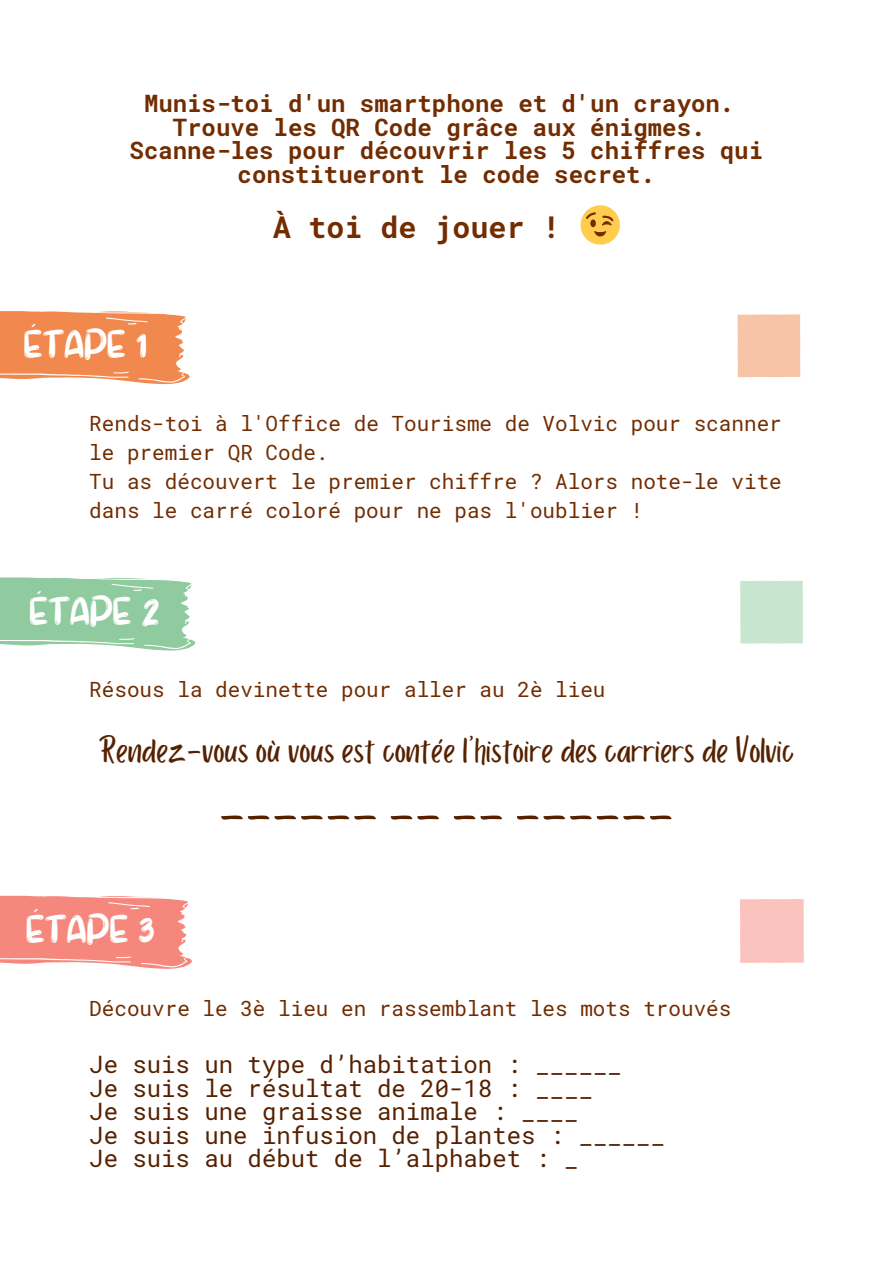
<style>
.page{position:relative;width:893px;height:1264px;background:#fff}
.page>*{position:absolute;margin:0;border:0;box-sizing:border-box;transform-origin:0 0}
.t1{font:51px "Porcelain";color:#562100}
.t2{font:42px "Stella";color:#fff}
.t3{font:39px "Porcelain";color:#562100}
.t4{font:700 30px "Roboto Mono";color:#722c00}
.t5{font:24px/23.5px "Roboto Mono";color:#562100}
.t6{font:700 24px "Roboto Mono";color:#722c00}
.t7{font:21px/29.2px "Roboto Mono";color:#722c00}
</style>
<div class="page">
<div style="left:580px;top:205px;width:40px;height:40px;background:#ffcc4d;border-radius:50%"></div>
<svg style="left:586px;top:212px;width:27px;height:24px"></svg>
<div style="left:740px;top:899px;width:63px;height:64px;background:#fac3be"></div>
<svg style="left:0;top:895px;width:192px;height:73px;background:#f7968d"></svg>
<div style="left:740px;top:580px;width:63px;height:63px;background:#c7e5cf"></div>
<svg style="left:0;top:577px;width:195px;height:73px;background:#9dd1ab"></svg>
<svg style="left:0;top:311px;width:190px;height:73px;background:#f29865"></svg>
<div style="left:737px;top:314px;width:63px;height:63px;background:#f8c4a7"></div>
<p class="t6" style="left:144px;top:87px;width:591px">Munis-toi d'un smartphone et d'un crayon.</p>
<p class="t6" style="left:173px;top:110px;width:534px">Trouve les QR Code grâce aux énigmes.</p>
<p class="t6" style="left:130px;top:134px;width:635px">Scanne-les pour découvrir les 5 chiffres qui</p>
<p class="t6" style="left:237px;top:158px;width:419px">constitueront le code secret.</p>
<h2 class="t2" style="left:25px;top:323px;width:124px">ÉTAPE 1</h2>
<h3 class="t4" style="left:273px;top:206px;width:289px">À toi de jouer !</h3>
<p class="t7" style="left:89px;top:408px;width:694px">Rends-toi à l'Office de Tourisme de Volvic pour scanner le premier QR Code.<br>Tu as découvert le premier chiffre ? Alors note-le vite dans le carré coloré pour ne pas l'oublier !</p>
<h2 class="t2" style="left:30px;top:589px;width:131px">ÉTAPE 2</h2>
<p class="t7" style="left:89px;top:673px;width:517px">Résous la devinette pour aller au 2è lieu</p>
<h3 class="t3" style="left:99px;top:729px;width:696px">Rendez-vous où vous est contée l'histoire des carriers de Volvic</h3>
<h2 class="t2" style="left:27px;top:907px;width:130px">ÉTAPE 3</h2>
<h1 class="t1" style="left:219px;top:776px;width:457px">______ __ __ ______</h1>
<p class="t7" style="left:89px;top:993px;width:643px">Découvre le 3è lieu en rassemblant les mots trouvés</p>
<p class="t5" style="left:89px;top:1051px;width:577px">Je suis un type d’habitation : ______<br>Je suis le résultat de 20-18 : ____<br>Je suis une graisse animale : ____<br>Je suis une infusion de plantes : ______ Je suis au début de l’alphabet : _</p>
</div>
